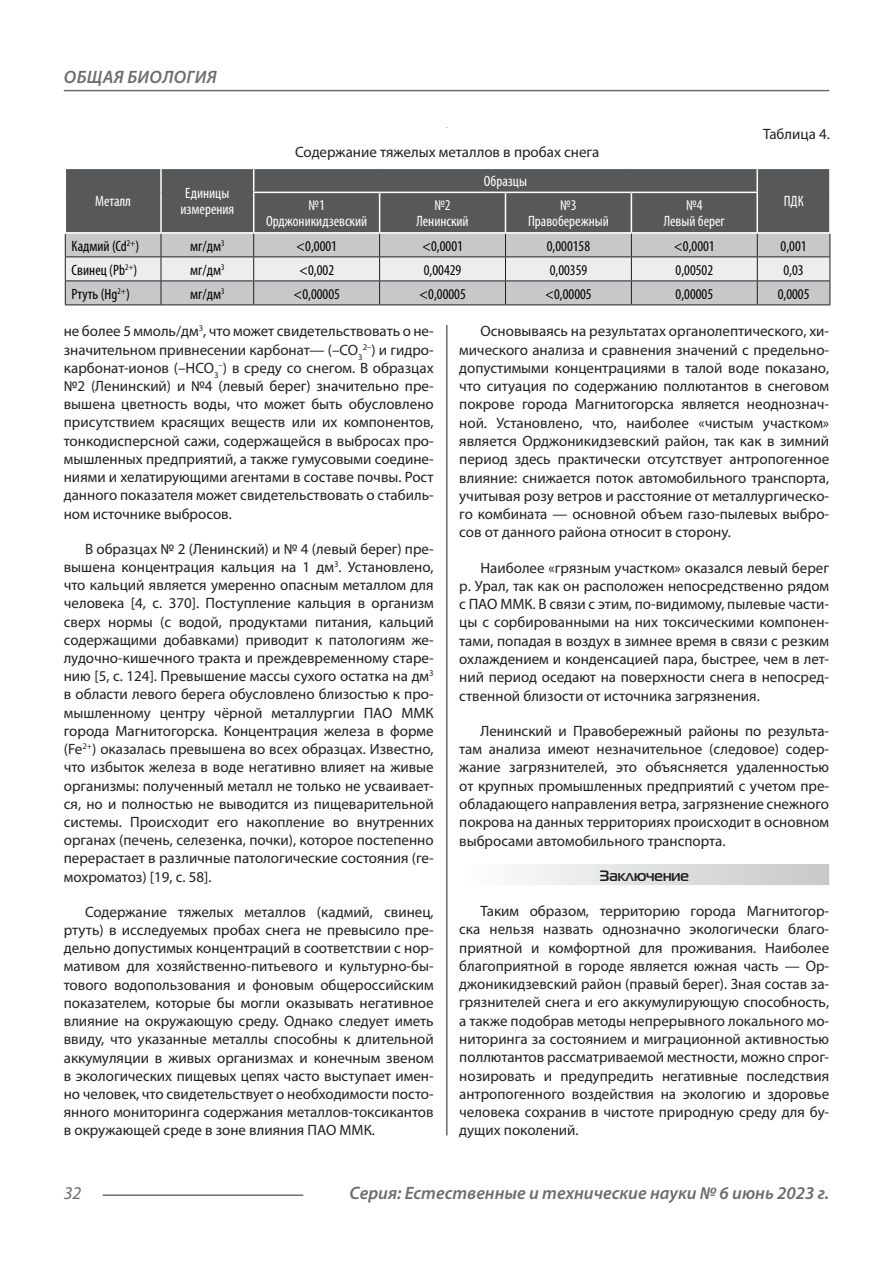
<style>
.page{position:relative;width:893px;height:1263px;background:#fff}
.page>*{position:absolute;margin:0;border:0;box-sizing:border-box;transform-origin:0 0}
.t1{font:italic 600 18px "Myriad Pro";color:#6c6d70}
.t2{font:italic 600 18px "Myriad Pro";letter-spacing:.02em;color:#6c6d70}
.t3{font:italic 18px "Myriad Pro";color:#6c6d70}
.Статья_текст{font:15px/18.1px "Myriad Pro";color:#231f20;text-align:justify}
.Таблица_Строка{font:condensed 15px "Myriad Pro";color:#000}
.Таблица_Строка-2{font:condensed 15px/16.5px "Myriad Pro";color:#fff;text-align:center}
.Статья_подзаголовок{font:700 15px "Magistral C";color:#231f20}
</style>
<div class="page">
<hr style="left:446px;top:128px;width:1px;height:1007px;background:#231f20">
<hr style="left:103px;top:1194px;width:200px;height:2px;background:#6c6d70">
<hr style="left:64px;top:90px;width:765px;height:1px;background:#6c6d70">
<div style="left:459px;top:864px;width:370px;height:21px;background:linear-gradient(to right,#fefeff,#c6c8ca)"></div>
<div style="left:66px;top:169px;width:763px;height:63px;background:#57585a"></div>
<hr style="left:65px;top:304px;width:96px;height:1px;background:#231f20">
<hr style="left:161px;top:304px;width:93px;height:1px;background:#231f20">
<hr style="left:254px;top:304px;width:126px;height:1px;background:#231f20">
<hr style="left:380px;top:304px;width:125px;height:1px;background:#231f20">
<hr style="left:505px;top:304px;width:126px;height:1px;background:#231f20">
<hr style="left:631px;top:304px;width:126px;height:1px;background:#231f20">
<hr style="left:757px;top:304px;width:73px;height:1px;background:#231f20">
<svg style="left:65px;top:234px;width:766px;height:70px;background:#cdcdcf"></svg>
<hr style="left:160px;top:169px;width:2px;height:23px;background:#fff">
<hr style="left:160px;top:192px;width:2px;height:40px;background:#fff">
<svg style="left:253px;top:169px;width:1px;height:23px"></svg>
<hr style="left:756px;top:169px;width:2px;height:23px;background:#fff">
<hr style="left:253px;top:192px;width:127px;height:1px;background:#fff">
<hr style="left:253px;top:193px;width:1px;height:39px;background:#fff">
<hr style="left:380px;top:192px;width:125px;height:1px;background:#fff">
<hr style="left:379px;top:193px;width:1px;height:39px;background:#fff">
<hr style="left:505px;top:192px;width:126px;height:1px;background:#fff">
<hr style="left:505px;top:193px;width:1px;height:39px;background:#fff">
<hr style="left:631px;top:192px;width:127px;height:1px;background:#fff">
<hr style="left:631px;top:193px;width:1px;height:39px;background:#fff">
<hr style="left:756px;top:193px;width:2px;height:39px;background:#fff">
<div style="left:439px;top:308px;width:16px;height:16px;background:#fff"></div>
<p class="t2" style="left:64px;top:66px;width:154px">ОБЩАЯ БИОЛОГИЯ</p>
<p class="Таблица_Строка-2" style="left:95px;top:193px;width:37px">Металл</p>
<p class="Таблица_Строка-2" style="left:180px;top:185px;width:55px">Единицы измерения</p>
<p class="Статья_текст" style="left:295px;top:143px;width:306px">Содержание тяжелых металлов в пробах снега</p>
<p class="Таблица_Строка-2" style="left:484px;top:173px;width:45px">Образцы</p>
<p class="Статья_текст" style="left:763px;top:125px;width:68px">Таблица 4.</p>
<p class="Таблица_Строка-2" style="left:308px;top:197px;width:18px">№1</p>
<p class="Таблица_Строка-2" style="left:784px;top:193px;width:21px">ПДК</p>
<p class="Таблица_Строка-2" style="left:266px;top:213px;width:103px">Орджоникидзевский</p>
<p class="Таблица_Строка-2" style="left:434px;top:197px;width:18px">№2</p>
<p class="Таблица_Строка-2" style="left:416px;top:213px;width:54px">Ленинский</p>
<p class="Таблица_Строка-2" style="left:560px;top:197px;width:18px">№3</p>
<p class="Таблица_Строка-2" style="left:528px;top:213px;width:82px">Правобережный</p>
<p class="Таблица_Строка-2" style="left:686px;top:197px;width:18px">№4</p>
<p class="Таблица_Строка-2" style="left:664px;top:213px;width:63px">Левый берег</p>
<p class="Таблица_Строка" style="left:72px;top:236px;width:69px">Кадмий (Cd<sup>2+</sup>)</p>
<p class="Таблица_Строка" style="left:190px;top:236px;width:36px">мг/дм<sup>3</sup></p>
<p class="Таблица_Строка" style="left:296px;top:236px;width:42px">&lt;0,0001</p>
<p class="Таблица_Строка" style="left:422px;top:236px;width:42px">&lt;0,0001</p>
<p class="Таблица_Строка" style="left:547px;top:236px;width:45px">0,000158</p>
<p class="Таблица_Строка" style="left:674px;top:236px;width:42px">&lt;0,0001</p>
<p class="Таблица_Строка" style="left:781px;top:236px;width:28px">0,001</p>
<p class="Таблица_Строка" style="left:72px;top:260px;width:67px">Свинец (Pb<sup>2+</sup>)</p>
<p class="Таблица_Строка" style="left:190px;top:260px;width:36px">мг/дм<sup>3</sup></p>
<p class="Таблица_Строка" style="left:299px;top:260px;width:36px">&lt;0,002</p>
<p class="Таблица_Строка" style="left:424px;top:260px;width:39px">0,00429</p>
<p class="Таблица_Строка" style="left:550px;top:260px;width:39px">0,00359</p>
<p class="Таблица_Строка" style="left:676px;top:260px;width:39px">0,00502</p>
<p class="Таблица_Строка" style="left:783px;top:260px;width:22px">0,03</p>
<p class="Таблица_Строка" style="left:72px;top:284px;width:60px">Ртуть (Hg<sup>2+</sup>)</p>
<p class="Таблица_Строка" style="left:190px;top:284px;width:36px">мг/дм<sup>3</sup></p>
<p class="Таблица_Строка" style="left:293px;top:284px;width:48px">&lt;0,00005</p>
<p class="Таблица_Строка" style="left:419px;top:284px;width:48px">&lt;0,00005</p>
<p class="Таблица_Строка" style="left:545px;top:284px;width:48px">&lt;0,00005</p>
<p class="Таблица_Строка" style="left:676px;top:284px;width:39px">0,00005</p>
<p class="Таблица_Строка" style="left:778px;top:284px;width:33px">0,0005</p>
<p class="Статья_текст" style="left:64px;top:322px;width:371px">не более 5 ммоль/дм<sup>3</sup>, что может свидетельствовать о не&shy;значительном привнесении карбонат— (–СО<sub>3</sub><sup>2–</sup>) и гидро&shy;карбонат-ионов (–НСО<sub>3</sub><sup>–</sup>) в среду со снегом. В образцах №2 (Ленинский) и №4 (левый берег) значительно пре&shy;вышена цветность воды, что может быть обусловлено присутствием красящих веществ или их компонентов, тонкодисперсной сажи, содержащейся в выбросах про&shy;мышленных предприятий, а также гумусовыми соедине&shy;ниями и хелатирующими агентами в составе почвы. Рост данного показателя может свидетельствовать о стабиль&shy;ном источнике выбросов.</p>
<p class="Статья_текст" style="left:64px;top:539px;width:371px;text-indent:21px">В образцах № 2 (Ленинский) и № 4 (левый берег) пре&shy;вышена концентрация кальция на 1 дм<sup>3</sup>. Установлено, что кальций является умеренно опасным металлом для человека [4, с. 370]. Поступление кальция в организм сверх нормы (с водой, продуктами питания, кальций содержащими добавками) приводит к патологиям же&shy;лудочно-кишечного тракта и преждевременному старе&shy;нию [5, с. 124]. Превышение массы сухого остатка на дм<sup>3 </sup>в области левого берега обусловлено близостью к про&shy;мышленному центру чёрной металлургии ПАО ММК города Магнитогорска. Концентрация железа в форме (Fe<sup>2+</sup>) оказалась превышена во всех образцах. Известно, что избыток железа в воде негативно влияет на живые организмы: полученный металл не только не усваивает&shy;ся, но и полностью не выводится из пищеварительной системы. Происходит его накопление во внутренних органах (печень, селезенка, почки), которое постепенно перерастает в различные патологические состояния (ге&shy;мохроматоз) [19, с. 58].</p>
<p class="Статья_текст" style="left:64px;top:902px;width:371px;text-indent:21px">Содержание тяжелых металлов (кадмий, свинец, ртуть) в исследуемых пробах снега не превысило пре&shy;дельно допустимых концентраций в соответствии с нор&shy;мативом для хозяйственно-питьевого и культурно-бы&shy;тового водопользования и фоновым общероссийским показателем, которые бы могли оказывать негативное влияние на окружающую среду. Однако следует иметь ввиду, что указанные металлы способны к длительной аккумуляции в живых организмах и конечным звеном в экологических пищевых цепях часто выступает имен&shy;но человек, что свидетельствует о необходимости посто&shy;янного мониторинга содержания металлов-токсикантов в окружающей среде в зоне влияния ПАО ММК.</p>
<p class="Статья_текст" style="left:459px;top:322px;width:371px;text-indent:21px">Основываясь на результатах органолептического, хи&shy;мического анализа и сравнения значений с предельно&shy;допустимыми концентрациями в талой воде показано, что ситуация по содержанию поллютантов в снеговом покрове города Магнитогорска является неоднознач&shy;ной. Установлено, что, наиболее «чистым участком» является Орджоникидзевский район, так как в зимний период здесь практически отсутствует антропогенное влияние: снижается поток автомобильного транспорта, учитывая розу ветров и расстояние от металлургическо&shy;го комбината — основной объем газо-пылевых выбро&shy;сов от данного района относит в сторону.</p>
<p class="Статья_текст" style="left:459px;top:558px;width:371px;text-indent:21px">Наиболее «грязным участком» оказался левый берег р. Урал, так как он расположен непосредственно рядом с ПАО ММК. В связи с этим, по-видимому, пылевые части&shy;цы с сорбированными на них токсическими компонен&shy;тами, попадая в воздух в зимнее время в связи с резким охлаждением и конденсацией пара, быстрее, чем в лет&shy;ний период оседают на поверхности снега в непосред&shy;ственной близости от источника загрязнения.</p>
<p class="Статья_текст" style="left:459px;top:721px;width:371px;text-indent:21px">Ленинский и Правобережный районы по результа&shy;там анализа имеют незначительное (следовое) содер&shy;жание загрязнителей, это объясняется удаленностью от крупных промышленных предприятий с учетом пре&shy;обладающего направления ветра, загрязнение снежного покрова на данных территориях происходит в основном выбросами автомобильного транспорта.</p>
<p class="Статья_подзаголовок" style="left:599px;top:867px;width:91px">Заключение</p>
<p class="Статья_текст" style="left:459px;top:902px;width:371px;text-indent:21px">Таким образом, территорию города Магнитогор&shy;ска нельзя назвать однозначно экологически благо&shy;приятной и комфортной для проживания. Наиболее благоприятной в городе является южная часть — Ор&shy;джоникидзевский район (правый берег). Зная состав за&shy;грязнителей снега и его аккумулирующую способность, а также подобрав методы непрерывного локального мо&shy;ниторинга за состоянием и миграционной активностью поллютантов рассматриваемой местности, можно спрог&shy;нозировать и предупредить негативные последствия антропогенного воздействия на экологию и здоровье человека сохранив в чистоте природную среду для бу&shy;дущих поколений.</p>
<p class="t3" style="left:64px;top:1182px;width:19px">32</p>
<p class="t1" style="left:350px;top:1182px;width:481px">Серия: Естественные и технические науки № 6 июнь 2023 г.</p>
</div>
